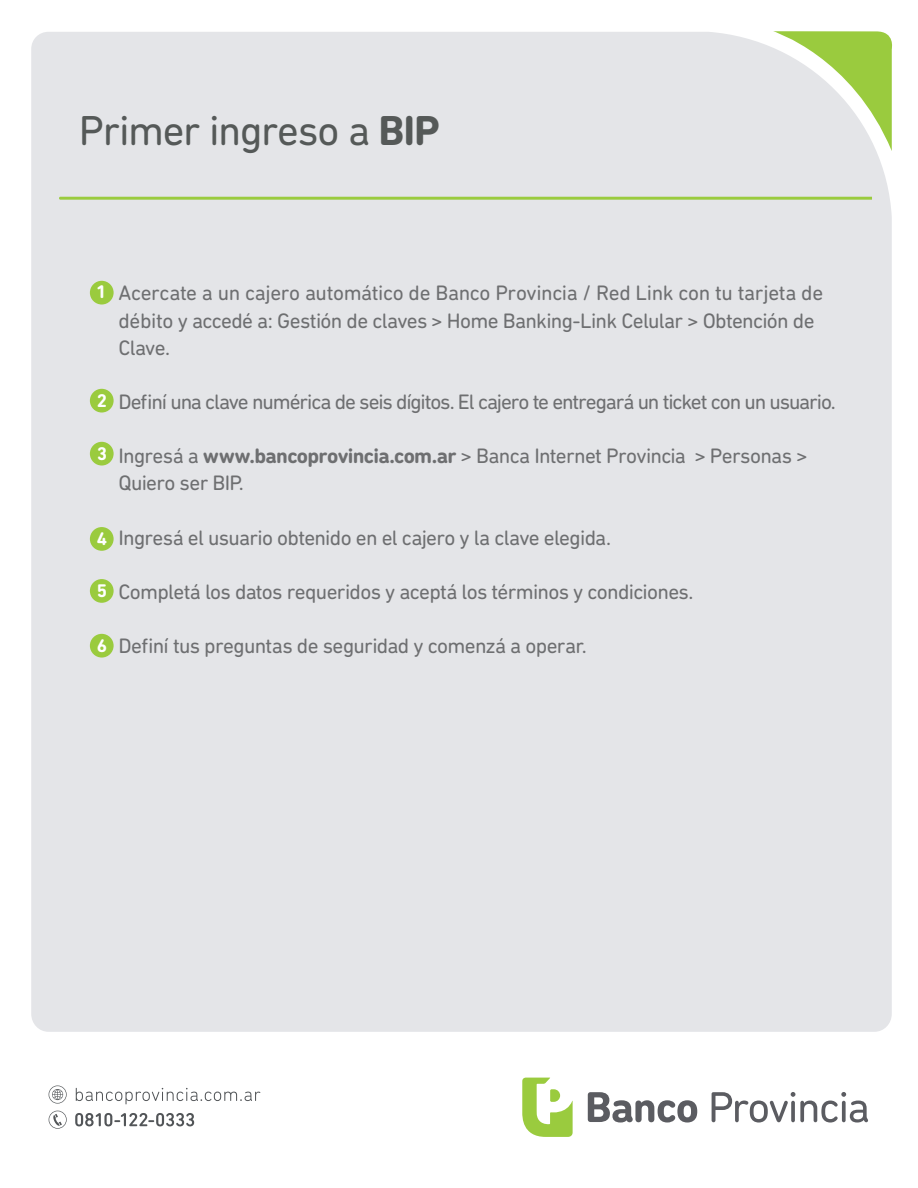
<style>
.page{position:relative;width:918px;height:1188px;background:#fff}
.page>*{position:absolute;margin:0;border:0;box-sizing:border-box;transform-origin:0 0}
.t1{font:42.6px "DIN Next Rounded LT Pro";letter-spacing:-.03em;color:#555958}
.t2{font:21.3px/27.2px "DIN Next Rounded LT Pro";letter-spacing:-.03em;color:#6e6f71}
.t3{font:21.3px "DIN Next Rounded LT Pro";letter-spacing:-.055em;color:#6e6f71}
.t4{font:700 18.6px "DIN Next Rounded LT Pro";color:#fff}
.s1{font-weight:700}
</style>
<div class="page">
<div style="left:31px;top:32px;width:861px;height:1000px;background:#e4e5e8"></div>
<svg style="left:772px;top:31px;width:121px;height:120px"></svg>
<svg style="left:59px;top:197px;width:813px;height:3px"></svg>
<svg style="left:522px;top:1078px;width:51px;height:59px"></svg>
<svg style="left:588px;top:1092px;width:109px;height:31px"></svg>
<svg style="left:712px;top:1092px;width:156px;height:31px"></svg>
<div style="left:90px;top:281px;width:24px;height:24px;background:#9acb3e;border-radius:50%"></div>
<div style="left:90px;top:389px;width:24px;height:24px;background:#9acb3e;border-radius:50%"></div>
<div style="left:90px;top:442px;width:24px;height:24px;background:#9acb3e;border-radius:50%"></div>
<div style="left:90px;top:527px;width:24px;height:24px;background:#9acb3e;border-radius:50%"></div>
<div style="left:90px;top:579px;width:24px;height:24px;background:#9acb3e;border-radius:50%"></div>
<div style="left:90px;top:634px;width:24px;height:24px;background:#9acb3e;border-radius:50%"></div>
<svg style="left:76px;top:1088px;width:184px;height:16px"></svg>
<svg style="left:49px;top:1086px;width:18px;height:18px"></svg>
<svg style="left:49px;top:1111px;width:18px;height:18px"></svg>
<svg style="left:75px;top:1113px;width:119px;height:13px"></svg>
<h1 class="t1" style="left:79px;top:106px;width:363px">Primer ingreso a <span class="s1">BIP</span></h1>
<p class="t4" style="left:96px;top:281px;width:12px">1</p>
<p class="t4" style="left:97px;top:390px;width:12px">2</p>
<p class="t4" style="left:97px;top:443px;width:12px">3</p>
<p class="t4" style="left:97px;top:528px;width:12px">4</p>
<p class="t4" style="left:97px;top:580px;width:12px">5</p>
<p class="t4" style="left:97px;top:635px;width:12px">6</p>
<p class="t2" style="left:118px;top:279px;width:706px">Acercate a un cajero automático de Banco Provincia / Red Link con tu tarjeta de débito y accedé a: Gestión de claves &gt; Home Banking-Link Celular &gt; Obtención de<br>Clave.</p>
<p class="t3" style="left:118px;top:389px;width:719px">Definí una clave numérica de seis dígitos. El cajero te entregará un ticket con un usuario.</p>
<p class="t2" style="left:118px;top:442px;width:691px">Ingresá a <span class="s1">www.bancoprovincia.com.ar</span> &gt; Banca Internet Provincia &gt; Personas &gt;<br>Quiero ser BIP.</p>
<p class="t2" style="left:118px;top:524px;width:494px">Ingresá el usuario obtenido en el cajero y la clave elegida.</p>
<p class="t2" style="left:118px;top:578px;width:577px">Completá los datos requeridos y aceptá los términos y condiciones.</p>
<p class="t2" style="left:118px;top:632px;width:470px">Definí tus preguntas de seguridad y comenzá a operar.</p>
</div>
